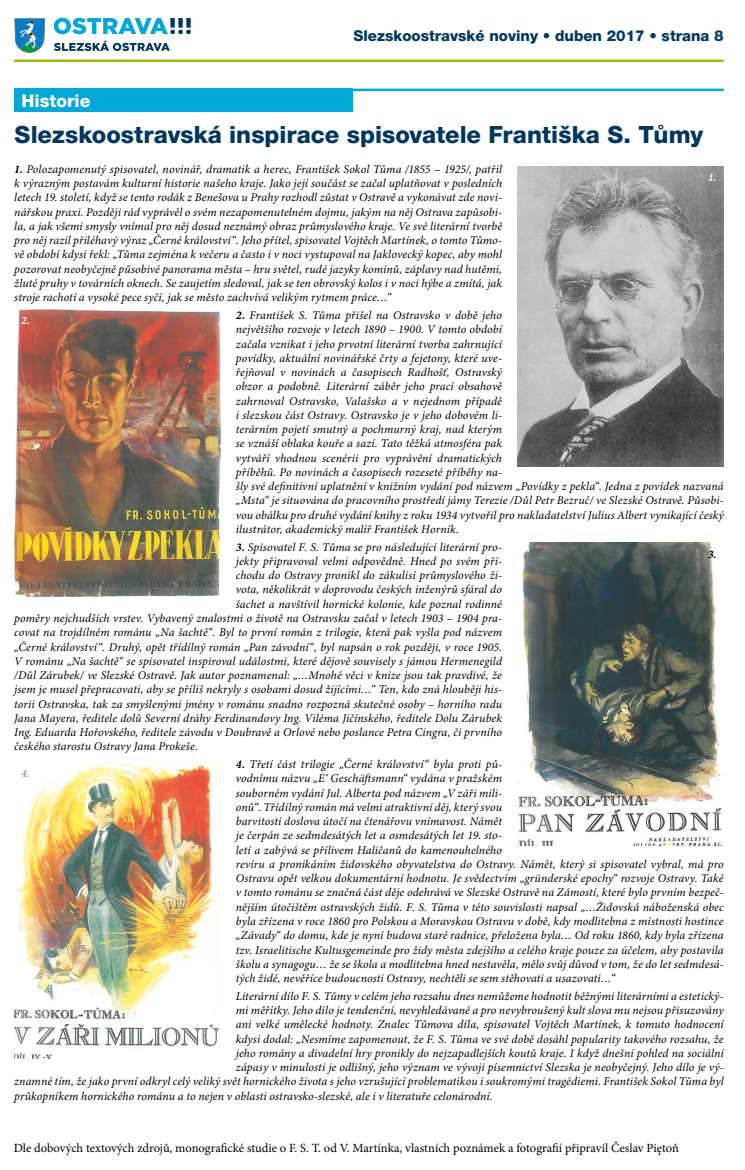
<style>
.page{position:relative;width:745px;height:1170px;background:#fff}
.page>*{position:absolute;margin:0;border:0;box-sizing:border-box;transform-origin:0 0}
.t1{font:800 23.75px "Helvetica Neue LT Pro";color:#00365f}
.t2{font:800 17.5px "Helvetica Neue LT Pro";color:#fff}
.t3{font:800 15px "Helvetica Neue LT Pro";color:#00365f}
.t4{font:12.5px "Minion Pro";letter-spacing:-.005em;color:#000}
.t5{font:italic 11.88px/14.2px "Minion Pro";letter-spacing:.005em;color:#000}
.t6{font:italic 700 11.25px "Minion Pro";color:#fff}
.t7{font:italic 700 11.25px "Minion Pro";color:#9d9d9c}
.t8{font:italic 700 11.25px "Minion Pro";color:#000}
.s1{font-weight:700}
</style>
<div class="page">
<svg style="left:14px;top:18px;width:31px;height:35px"></svg>
<svg style="left:54px;top:18px;width:137px;height:16px"></svg>
<svg style="left:54px;top:40px;width:116px;height:11px"></svg>
<hr style="left:14px;top:60px;width:709px;height:2px;background:#a0bb0f">
<hr style="left:14px;top:89px;width:709px;height:2px;background:#00a7d7">
<div style="left:14px;top:89px;width:338px;height:23px;background:#00a7d7"></div>
<img style="left:517px;top:166px;width:206px;height:300px">
<img style="left:14px;top:308px;width:207px;height:288px">
<img style="left:517px;top:543px;width:205px;height:302px">
<img style="left:14px;top:761px;width:207px;height:299px">
<h2 class="t2" style="left:22px;top:90px;width:70px">Historie</h2>
<p class="t3" style="left:353px;top:27px;width:371px">Slezskoostravské noviny • duben 2017 • strana 8</p>
<h1 class="t1" style="left:15px;top:120px;width:689px">Slezskoostravská inspirace spisovatele Františka S. Tůmy</h1>
<p class="t5" style="left:14px;top:162px;width:489px;text-align:justify"><span class="s1">1.</span> Polozapomenutý spisovatel, novinář, dramatik a herec, František Sokol Tůma /1855 – 1925/, patřil k výrazným postavám kulturní historie našeho kraje. Jako její součást se začal uplatňovat v posledních letech 19. století, když se tento rodák z Benešova u Prahy rozhodl zůstat v Ostravě a vykonávat zde novi&shy;nářskou praxi. Později rád vyprávěl o svém nezapomenutelném dojmu, jakým na něj Ostrava zapůsobi&shy;la, a jak všemi smysly vnímal pro něj dosud neznámý obraz průmyslového kraje. Ve své literární tvorbě pro něj razil přiléhavý výraz „Černé království“. Jeho přítel, spisovatel Vojtěch Martínek, o tomto Tůmo&shy;vě období kdysi řekl: „Tůma zejména k večeru a často i v noci vystupoval na Jaklovecký kopec, aby mohl pozorovat neobyčejně působivé panorama města – hru světel, rudé jazyky komínů, záplavy nad hutěmi, žluté pruhy v továrních oknech. Se zaujetím sledoval, jak se ten obrovský kolos i v noci hýbe a zmítá, jak stroje rachotí a vysoké pece syčí, jak se město zachvívá velikým rytmem práce…“</p>
<p class="t5" style="left:236px;top:308px;width:489px"><span class="s1">2.</span> František S. Tůma přišel na Ostravsko v době jeho<br>největšího rozvoje v letech 1890 – 1900. V tomto období<br>začala vznikat i jeho prvotní literární tvorba zahrnující<br>povídky, aktuální novinářské črty a fejetony, které uve-<br>řejňoval v novinách a časopisech Radhošť, Ostravský<br>obzor a podobně. Literární záběr jeho prací obsahově<br>zahrnoval Ostravsko, Valašsko a v nejednom případě<br>i slezskou část Ostravy. Ostravsko je v jeho dobovém li-<br>terárním pojetí smutný a pochmurný kraj, nad kterým<br>se vznáší oblaka kouře a sazí. Tato těžká atmosféra pak<br>vytváří vhodnou scenérii pro vyprávění dramatických<br>příběhů. Po novinách a časopisech rozeseté příběhy na-<br>šly své definitivní uplatnění v knižním vydání pod názvem „Povídky z pekla“. Jedna z povídek nazvaná „Msta“ je situována do pracovního prostředí jámy Terezie /Důl Petr Bezruč/ ve Slezské Ostravě. Působi&shy;vou obálku pro druhé vydání knihy z roku 1934 vytvořil pro nakladatelství Julius Albert vynikající český ilustrátor, akademický malíř František Horník.</p>
<p class="t5" style="left:236px;top:539px;width:267px"><span class="s1">3.</span> Spisovatel F. S. Tůma se pro následující literární pro-</p>
<p class="t5" style="left:236px;top:554px;width:267px">jekty připravoval velmi odpovědně. Hned po svém pří-</p>
<p class="t5" style="left:236px;top:568px;width:267px">chodu do Ostravy pronikl do zákulisí průmyslového ži-</p>
<p class="t5" style="left:236px;top:582px;width:267px">vota, několikrát v doprovodu českých inženýrů sfáral do</p>
<p class="t5" style="left:236px;top:596px;width:267px">šachet a navštívil hornické kolonie, kde poznal rodinné</p>
<p class="t5" style="left:14px;top:611px;width:489px">poměry nejchudších vrstev. Vybavený znalostmi o životě na Ostravsku začal v letech 1903 – 1904 pra-</p>
<p class="t5" style="left:14px;top:625px;width:489px">covat na trojdílném románu „Na šachtě“. Byl to první román z trilogie, která pak vyšla pod názvem</p>
<p class="t5" style="left:14px;top:639px;width:489px">„Černé království“. Druhý, opět třídílný román „Pan závodní“, byl napsán o rok později, v roce 1905.</p>
<p class="t5" style="left:14px;top:653px;width:489px">V románu „Na šachtě“ se spisovatel inspiroval událostmi, které dějově souvisely s jámou Hermenegild</p>
<p class="t5" style="left:14px;top:668px;width:489px">/Důl Zárubek/ ve Slezské Ostravě. Jak autor poznamenal: „…Mnohé věci v knize jsou tak pravdivé, že</p>
<p class="t5" style="left:14px;top:682px;width:489px">jsem je musel přepracovati, aby se příliš nekryly s osobami dosud žijícími…“ Ten, kdo zná hlouběji his-</p>
<p class="t5" style="left:14px;top:696px;width:489px">torii Ostravska, tak za smyšlenými jmény v románu snadno rozpozná skutečné osoby – horního radu</p>
<p class="t5" style="left:14px;top:710px;width:489px">Jana Mayera, ředitele dolů Severní dráhy Ferdinandovy Ing. Viléma Jičínského, ředitele Dolu Zárubek</p>
<p class="t5" style="left:14px;top:725px;width:489px">Ing. Eduarda Hořovského, ředitele závodu v Doubravě a Orlové nebo poslance Petra Cingra, či prvního</p>
<p class="t5" style="left:14px;top:739px;width:185px">českého starostu Ostravy Jana Prokeše.</p>
<p class="t5" style="left:236px;top:757px;width:489px"><span class="s1">4.</span> Třetí část trilogie „Černé království“ byla proti pů-<br>vodnímu názvu „E‘ Geschäftsmann“ vydána v pražském<br>souborném vydání Jul. Alberta pod názvem „V záři mili-<br>onů“. Třídílný román má velmi atraktivní děj, který svou<br>barvitostí doslova útočí na čtenářovu vnímavost. Námět<br>je čerpán ze sedmdesátých let a osmdesátých let 19. sto-<br>letí a zabývá se přílivem Haličanů do kamenouhelného<br>revíru a pronikáním židovského obyvatelstva do Ostravy. Námět, který si spisovatel vybral, má pro Ostravu opět velkou dokumentární hodnotu. Je svědectvím „gründerské epochy“ rozvoje Ostravy. Také v tomto románu se značná část děje odehrává ve Slezské Ostravě na Zámostí, které bylo prvním bezpeč&shy;nějším útočištěm ostravských židů. F. S. Tůma v této souvislosti napsal „…Židovská náboženská obec byla zřízena v roce 1860 pro Polskou a Moravskou Ostravu v době, kdy modlitebna z místnosti hostince „Závady“ do domu, kde je nyní budova staré radnice, přeložena byla… Od roku 1860, kdy byla zřízena tzv. Israelitische Kultusgemeinde pro židy města zdejšího a celého kraje pouze za účelem, aby postavila školu a synagogu… že se škola a modlitebna hned nestavěla, mělo svůj důvod v tom, že do let sedmdesá&shy;tých židé, nevěříce budoucnosti Ostravy, nechtěli se sem stěhovati a usazovati…“</p>
<p class="t5" style="left:236px;top:988px;width:489px">Literární dílo F. S. Tůmy v celém jeho rozsahu dnes nemůžeme hodnotit běžnými literárními a estetický-</p>
<p class="t5" style="left:236px;top:1003px;width:489px">mi měřítky. Jeho dílo je tendenční, nevyhledávané a pro nevybroušený kult slova mu nejsou přisuzovány</p>
<p class="t5" style="left:236px;top:1017px;width:489px">ani velké umělecké hodnoty. Znalec Tůmova díla, spisovatel Vojtěch Martínek, k tomuto hodnocení</p>
<p class="t5" style="left:236px;top:1031px;width:489px">kdysi dodal: „Nesmíme zapomenout, že F. S. Tůma ve své době dosáhl popularity takového rozsahu, že</p>
<p class="t5" style="left:236px;top:1045px;width:489px">jeho romány a divadelní hry pronikly do nejzapadlejších koutů kraje. I když dnešní pohled na sociální</p>
<p class="t5" style="left:236px;top:1060px;width:489px">zápasy v minulosti je odlišný, jeho význam ve vývoji písemnictví Slezska je neobyčejný. Jeho dílo je vý-</p>
<p class="t5" style="left:14px;top:1074px;width:710px">znamné tím, že jako první odkryl celý veliký svět hornického života s jeho vzrušující problematikou i soukromými tragédiemi. František Sokol Tůma byl</p>
<p class="t5" style="left:14px;top:1088px;width:479px">průkopníkem hornického románu a to nejen v oblasti ostravsko-slezské, ale i v literatuře celonárodní.</p>
<p class="t6" style="left:707px;top:170px;width:10px">1.</p>
<p class="t6" style="left:21px;top:312px;width:10px">2.</p>
<p class="t8" style="left:707px;top:546px;width:10px">3.</p>
<p class="t7" style="left:21px;top:765px;width:10px">4.</p>
<p class="t4" style="left:14px;top:1139px;width:666px">Dle dobových textových zdrojů, monografické studie o F. S. T. od V. Martínka, vlastních poznámek a fotografií připravil Česlav Piętoň</p>
</div>
